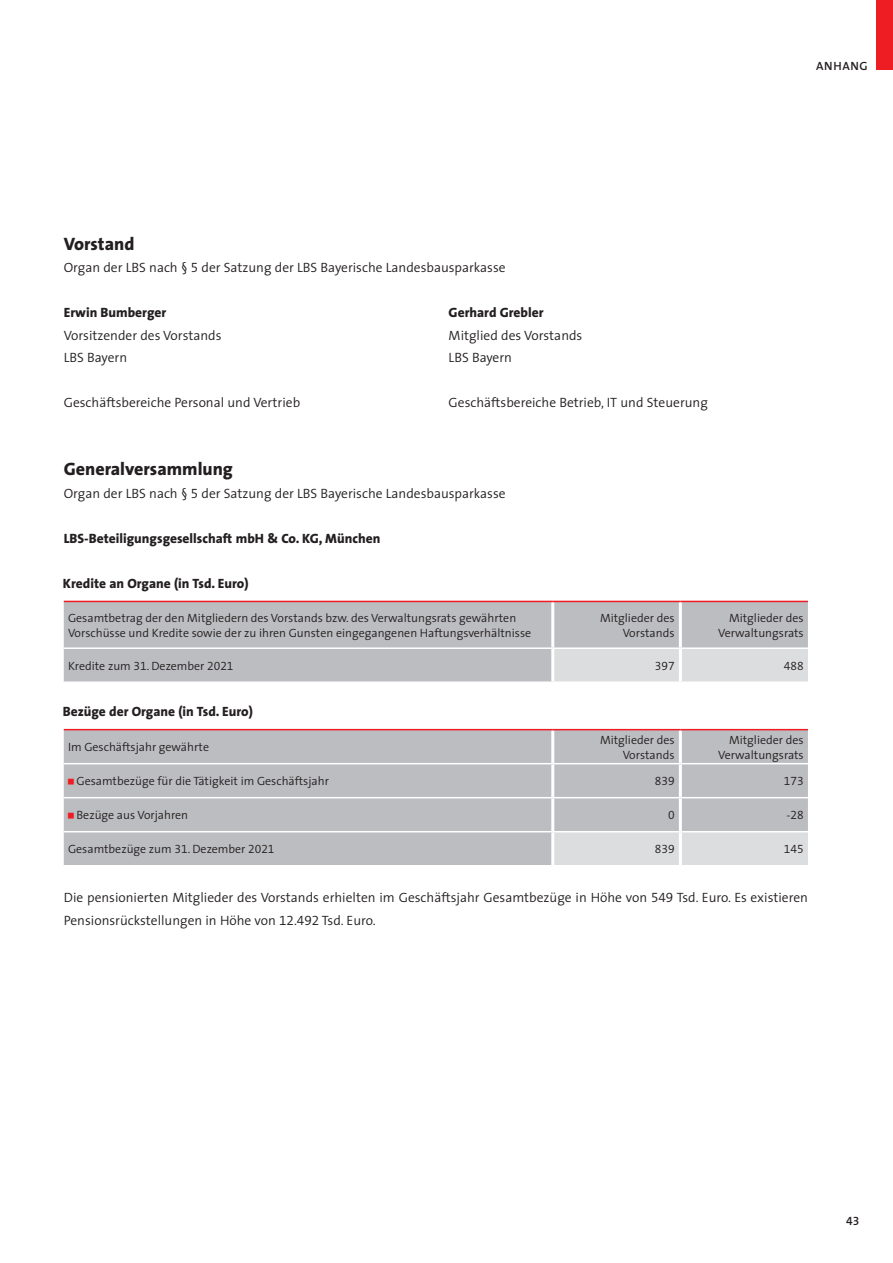
<style>
.page{position:relative;width:893px;height:1263px;background:#fff}
.page>*{position:absolute;margin:0;border:0;box-sizing:border-box;transform-origin:0 0}
.Headline_1_1{font:800 18px "LBS Thesis";color:#231f20}
.Text_Copy{font:300 13.5px/22.5px "LBS Thesis";color:#231f20}
.Text_Copy-2{font:800 13.5px "LBS Thesis";color:#231f20}
.Tabellenzelle{font:300 12px/15px "LBS Thesis";color:#231f20;text-align:right}
.t1{font:600 12px "LBS Thesis";letter-spacing:.05em;color:#231f20}
.s1{font-family:"LBS Logos";font-weight:400;color:#ee1d23}
</style>
<div class="page">
<div style="left:876px;top:0;width:17px;height:70px;background:#ee1d23"></div>
<div style="left:64px;top:602px;width:744px;height:79px;background:#bcbdc0"></div>
<div style="left:554px;top:649px;width:254px;height:32px;background:#dcdddf"></div>
<hr style="left:551px;top:602px;width:3px;height:45px;background:#fff">
<hr style="left:679px;top:602px;width:3px;height:45px;background:#fff">
<hr style="left:551px;top:649px;width:3px;height:32px;background:#fff">
<hr style="left:679px;top:649px;width:3px;height:32px;background:#fff">
<hr style="left:64px;top:601px;width:489px;height:1px;background:#ee1d23">
<hr style="left:553px;top:601px;width:127px;height:1px;background:#ee1d23">
<hr style="left:680px;top:601px;width:128px;height:1px;background:#ee1d23">
<hr style="left:64px;top:647px;width:489px;height:2px;background:#fff">
<hr style="left:553px;top:647px;width:127px;height:2px;background:#fff">
<hr style="left:680px;top:647px;width:128px;height:2px;background:#fff">
<div style="left:64px;top:730px;width:744px;height:135px;background:#bcbdc0"></div>
<div style="left:554px;top:832px;width:254px;height:33px;background:#dcdddf"></div>
<hr style="left:551px;top:730px;width:3px;height:33px;background:#fff">
<hr style="left:679px;top:730px;width:3px;height:33px;background:#fff">
<hr style="left:551px;top:764px;width:3px;height:33px;background:#fff">
<hr style="left:679px;top:764px;width:3px;height:33px;background:#fff">
<hr style="left:551px;top:798px;width:3px;height:33px;background:#fff">
<hr style="left:679px;top:798px;width:3px;height:33px;background:#fff">
<hr style="left:551px;top:832px;width:3px;height:33px;background:#fff">
<hr style="left:679px;top:832px;width:3px;height:33px;background:#fff">
<hr style="left:64px;top:729px;width:489px;height:1px;background:#ee1d23">
<hr style="left:553px;top:729px;width:127px;height:1px;background:#ee1d23">
<hr style="left:680px;top:729px;width:128px;height:1px;background:#ee1d23">
<hr style="left:64px;top:763px;width:489px;height:1px;background:#fff">
<hr style="left:553px;top:763px;width:127px;height:1px;background:#fff">
<hr style="left:680px;top:763px;width:128px;height:1px;background:#fff">
<hr style="left:64px;top:797px;width:489px;height:1px;background:#fff">
<hr style="left:553px;top:797px;width:127px;height:1px;background:#fff">
<hr style="left:680px;top:797px;width:128px;height:1px;background:#fff">
<hr style="left:64px;top:831px;width:489px;height:1px;background:#fff">
<hr style="left:553px;top:831px;width:127px;height:1px;background:#fff">
<hr style="left:680px;top:831px;width:128px;height:1px;background:#fff">
<p class="t1" style="left:816px;top:55px;width:53px">ANHANG</p>
<p class="Headline_1_1" style="left:64px;top:228px;width:72px">Vorstand</p>
<p class="Text_Copy" style="left:64px;top:256px;width:443px">Organ der LBS nach § 5 der Satzung der LBS Bayerische Landesbausparkasse</p>
<p class="Text_Copy-2" style="left:64px;top:301px;width:104px">Erwin Bumberger</p>
<p class="Text_Copy" style="left:64px;top:323px;width:159px">Vorsitzender des Vorstands</p>
<p class="Text_Copy" style="left:64px;top:346px;width:65px">LBS Bayern</p>
<p class="Text_Copy" style="left:64px;top:391px;width:238px">Geschäftsbereiche Personal und Vertrieb</p>
<p class="Text_Copy-2" style="left:449px;top:301px;width:96px">Gerhard Grebler</p>
<p class="Text_Copy" style="left:449px;top:323px;width:135px">Mitglied des Vorstands</p>
<p class="Text_Copy" style="left:449px;top:346px;width:65px">LBS Bayern</p>
<p class="Text_Copy" style="left:449px;top:391px;width:261px">Geschäftsbereiche Betrieb, IT und Steuerung</p>
<p class="Headline_1_1" style="left:64px;top:454px;width:171px">Generalversammlung</p>
<p class="Text_Copy" style="left:64px;top:482px;width:443px">Organ der LBS nach § 5 der Satzung der LBS Bayerische Landesbausparkasse</p>
<p class="Text_Copy-2" style="left:64px;top:527px;width:318px">LBS-Beteiligungsgesellschaft mbH &amp; Co. KG, München</p>
<p class="Text_Copy-2" style="left:63px;top:572px;width:187px">Kredite an Organe (in Tsd. Euro)</p>
<p class="Tabellenzelle" style="left:68px;top:610px;width:450px">Gesamtbetrag der den Mitgliedern des Vorstands bzw. des Verwaltungsrats gewährten</p>
<p class="Tabellenzelle" style="left:68px;top:625px;width:465px">Vorschüsse und Kredite sowie der zu ihren Gunsten eingegangenen Haftungsverhältnisse</p>
<p class="Tabellenzelle" style="left:600px;top:610px;width:76px">Mitglieder des<br>Vorstands</p>
<p class="Tabellenzelle" style="left:718px;top:610px;width:87px">Mitglieder des<br>Verwaltungsrats</p>
<p class="Tabellenzelle" style="left:68px;top:658px;width:167px">Kredite zum 31. Dezember 2021</p>
<p class="Tabellenzelle" style="left:655px;top:658px;width:21px">397</p>
<p class="Tabellenzelle" style="left:784px;top:658px;width:21px">488</p>
<p class="Text_Copy-2" style="left:63px;top:700px;width:191px">Bezüge der Organe (in Tsd. Euro)</p>
<p class="Tabellenzelle" style="left:68px;top:739px;width:143px">Im Geschäftsjahr gewährte</p>
<p class="Tabellenzelle" style="left:600px;top:732px;width:76px">Mitglieder des<br>Vorstands</p>
<p class="Tabellenzelle" style="left:718px;top:732px;width:87px">Mitglieder des<br>Verwaltungsrats</p>
<p class="Tabellenzelle" style="left:68px;top:773px;width:262px"><span class="s1">=</span> Gesamtbezüge für die Tätigkeit im Geschäftsjahr</p>
<p class="Tabellenzelle" style="left:655px;top:773px;width:21px">839</p>
<p class="Tabellenzelle" style="left:784px;top:773px;width:21px">173</p>
<p class="Tabellenzelle" style="left:68px;top:807px;width:122px"><span class="s1">=</span> Bezüge aus Vorjahren</p>
<p class="Tabellenzelle" style="left:668px;top:807px;width:8px">0</p>
<p class="Tabellenzelle" style="left:786px;top:807px;width:19px">-28</p>
<p class="Tabellenzelle" style="left:68px;top:841px;width:208px">Gesamtbezüge zum 31. Dezember 2021</p>
<p class="Tabellenzelle" style="left:655px;top:841px;width:21px">839</p>
<p class="Tabellenzelle" style="left:784px;top:841px;width:21px">145</p>
<p class="Text_Copy" style="left:64px;top:886px;width:746px">Die pensionierten Mitglieder des Vorstands erhielten im Geschäftsjahr Gesamtbezüge in Höhe von 549 Tsd. Euro. Es existieren<br>Pensionsrückstellungen in Höhe von 12.492 Tsd. Euro.</p>
<p class="t1" style="left:846px;top:1211px;width:15px">43</p>
</div>
